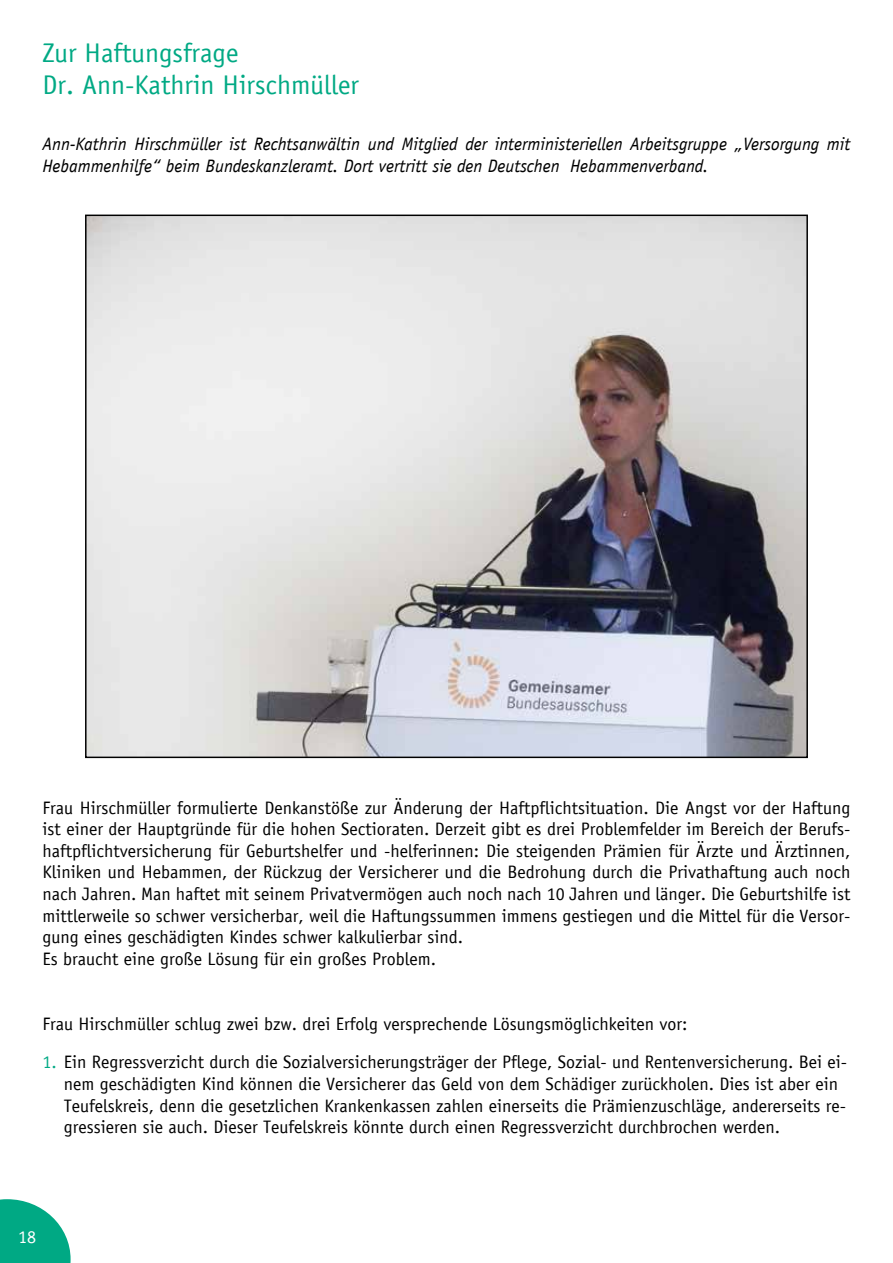
<style>
.page{position:relative;width:893px;height:1263px;background:#fff}
.page>*{position:absolute;margin:0;border:0;box-sizing:border-box;transform-origin:0 0}
.t1{font:27px/32.4px "Officina Sans";color:#00a984}
.t2{font:18px/21.6px "Officina Sans";color:#000}
.t3{font:italic 18px/21.6px "Officina Sans LT";color:#000}
.t4{font:18px "Officina Sans";color:#fff}
.s1{color:#00a984}
</style>
<div class="page">
<svg style="left:0;top:1199px;width:71px;height:64px"></svg>
<img style="left:87px;top:217px;width:719px;height:539px">
<h1 class="t1" style="left:43px;top:38px;width:318px">Zur Haftungsfrage<br>Dr. Ann--Kathrin Hirschmüller</h1>
<p class="t3" style="left:43px;top:134px;width:809px">Ann--Kathrin Hirschmüller ist Rechtsanwältin und Mitglied der interministeriellen Arbeitsgruppe „Versorgung mit<br>Hebammenhilfe“ beim Bundeskanzleramt. Dort vertritt sie den Deutschen Hebammenverband.</p>
<p class="t2" style="left:43px;top:798px;width:809px">Frau Hirschmüller formulierte Denkanstöße zur Änderung der Haftpflichtsituation. Die Angst vor der Haftung ist einer der Hauptgründe für die hohen Sectioraten. Derzeit gibt es drei Problemfelder im Bereich der Berufs-- haftpflichtversicherung für Geburtshelfer und --helferinnen: Die steigenden Prämien für Ärzte und Ärztinnen, Kliniken und Hebammen, der Rückzug der Versicherer und die Bedrohung durch die Privathaftung auch noch nach Jahren. Man haftet mit seinem Privatvermögen auch noch nach 10 Jahren und länger. Die Geburtshilfe ist mittlerweile so schwer versicherbar, weil die Haftungssummen immens gestiegen und die Mittel für die Versor-- gung eines geschädigten Kindes schwer kalkulierbar sind.<br>Es braucht eine große Lösung für ein großes Problem.</p>
<p class="t2" style="left:43px;top:1014px;width:647px">Frau Hirschmüller schlug zwei bzw. drei Erfolg versprechende Lösungsmöglichkeiten vor:</p>
<p class="t2" style="left:64px;top:1052px;width:785px;text-indent:-21px"><span class="s1">1.</span> Ein Regressverzicht durch die Sozialversicherungsträger der Pflege, Sozial-- und Rentenversicherung. Bei ei-- nem geschädigten Kind können die Versicherer das Geld von dem Schädiger zurückholen. Dies ist aber ein Teufelskreis, denn die gesetzlichen Krankenkassen zahlen einerseits die Prämienzuschläge, andererseits re-- gressieren sie auch. Dieser Teufelskreis könnte durch einen Regressverzicht durchbrochen werden.</p>
<p class="t4" style="left:18px;top:1229px;width:19px">18</p>
</div>
